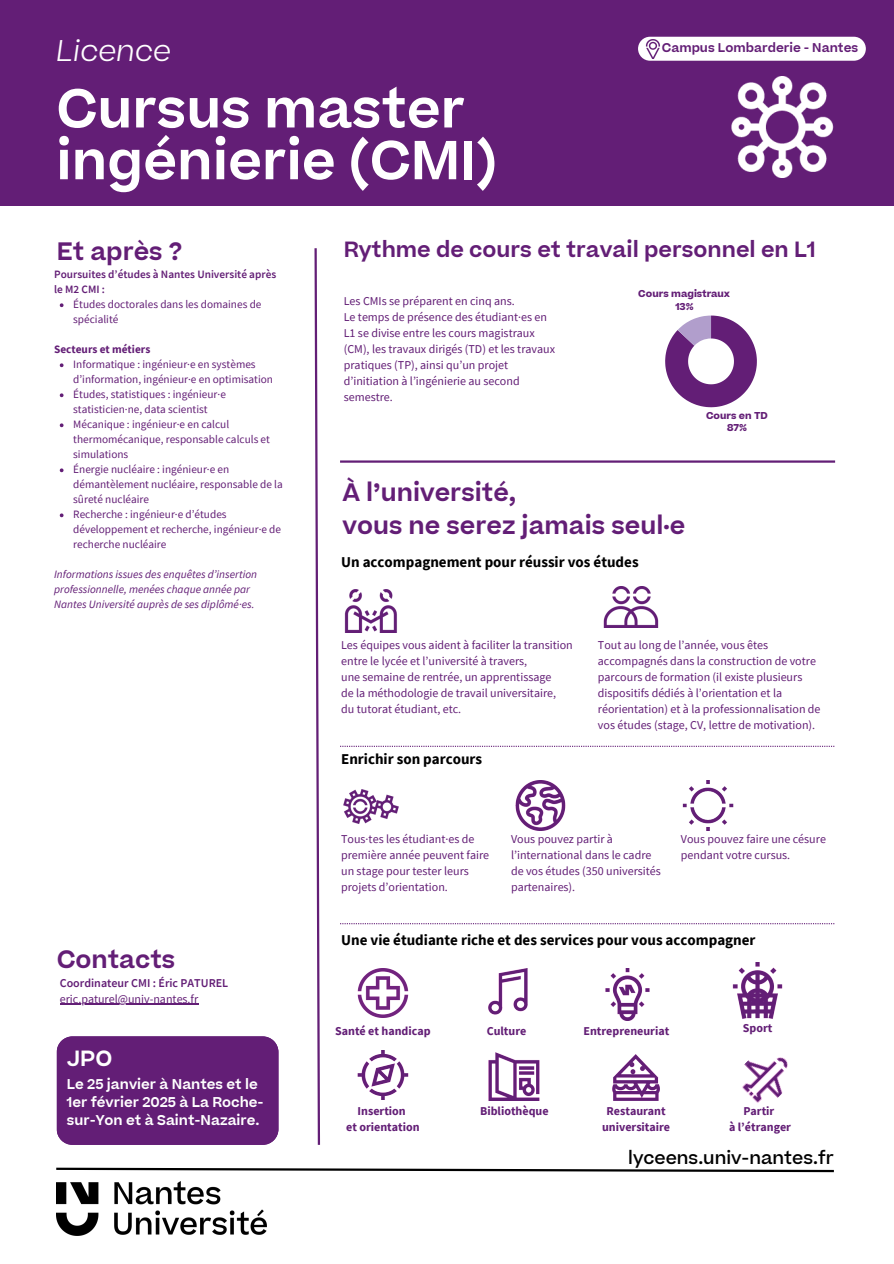
<style>
.page{position:relative;width:894px;height:1264px;background:#fff}
.page>*{position:absolute;margin:0;border:0;box-sizing:border-box;transform-origin:0 0}
.t1{font:600 52.5px/51.8px "Beatrice";color:#fff}
.t2{font:italic 300 28.5px "Beatrice";color:#fff}
.t3{font:600 24px/32.7px "Beatrice";color:#631e76}
.t4{font:600 21px "Beatrice";color:#631e76}
.t5{font:600 21px "Beatrice";color:#fff}
.t6{font:500 17.4px "Beatrice";color:#000}
.t7{font:700 15px "Source Sans Pro";color:#000}
.t8{font:600 13.5px/18px "Beatrice";color:#fff}
.t9{font:600 12.15px "Beatrice";color:#631e76}
.t10{font:12px/16px "Source Sans Pro";color:#631e76}
.t11{font:700 12px/16px "Source Sans Pro";color:#631e76;text-align:center}
.t12{font:600 12px "Source Sans Pro";color:#631e76}
.t13{font:11.25px/15px "Source Sans Pro";color:#631e76}
.t14{font:italic 11.25px/15px "Source Sans Pro";color:#631e76}
.t15{font:600 11.25px/15px "Source Sans Pro";color:#631e76}
.t16{font:700 11.25px "Source Sans Pro";color:#631e76}
.t17{font:700 9.45px/11.6px "Beatrice";color:#631e76;text-align:center}
</style>
<div class="page">
<svg style="left:314px;top:248px;width:7px;height:897px"></svg>
<div style="left:0;top:0;width:893px;height:205px;background:#631e76"></div>
<img style="left:56px;top:1181px;width:211px;height:54px">
<svg style="left:56px;top:1167px;width:778px;height:6px"></svg>
<svg style="left:665px;top:315px;width:91px;height:92px"></svg>
<div style="left:638px;top:37px;width:227px;height:24px;background:#fff;border-radius:12px"></div>
<img style="left:645px;top:39px;width:15px;height:19px">
<div style="left:57px;top:1036px;width:221px;height:108px;background:#631e76"></div>
<svg style="left:60px;top:303px;width:3px;height:4px"></svg>
<svg style="left:60px;top:363px;width:3px;height:4px"></svg>
<svg style="left:60px;top:393px;width:3px;height:4px"></svg>
<svg style="left:60px;top:423px;width:3px;height:4px"></svg>
<svg style="left:60px;top:468px;width:3px;height:4px"></svg>
<svg style="left:60px;top:513px;width:3px;height:4px"></svg>
<hr style="left:60px;top:1003px;width:138px;height:1px;background:#631e76">
<img style="left:603px;top:586px;width:56px;height:41px">
<img style="left:682px;top:780px;width:52px;height:50px">
<img style="left:357px;top:968px;width:52px;height:49px">
<img style="left:488px;top:1052px;width:52px;height:47px">
<img style="left:515px;top:780px;width:51px;height:50px">
<img style="left:343px;top:789px;width:56px;height:34px">
<img style="left:742px;top:1057px;width:46px;height:46px">
<img style="left:732px;top:962px;width:51px;height:57px">
<img style="left:344px;top:590px;width:53px;height:42px">
<img style="left:357px;top:1050px;width:52px;height:49px">
<img style="left:612px;top:1054px;width:48px;height:46px">
<img style="left:488px;top:968px;width:40px;height:46px">
<img style="left:605px;top:968px;width:45px;height:52px">
<svg style="left:340px;top:745px;width:494px;height:2px"></svg>
<hr style="left:340px;top:460px;width:494px;height:2px;background:#631e76">
<svg style="left:340px;top:923px;width:494px;height:1px"></svg>
<img style="left:731px;top:76px;width:103px;height:101px">
<p class="t2" style="left:56px;top:40px;width:116px">Licence</p>
<p class="t9" style="left:661px;top:43px;width:198px">Campus Lombarderie - Nantes</p>
<p class="t1" style="left:56px;top:89px;width:442px">Cursus master ingénierie (CMI)</p>
<p class="t3" style="left:57px;top:238px;width:127px">Et après ?</p>
<p class="t4" style="left:343px;top:241px;width:473px">Rythme de cours et travail personnel en L1</p>
<p class="t15" style="left:54px;top:266px;width:223px">Poursuites d’études à Nantes Université après le M2 CMI :</p>
<p class="t13" style="left:73px;top:296px;width:190px">Études doctorales dans les domaines de spécialité</p>
<p class="t16" style="left:54px;top:342px;width:98px">Secteurs et métiers</p>
<p class="t13" style="left:73px;top:356px;width:201px">Informatique : ingénieur·e en systèmes d’information, ingénieur·e en optimisation</p>
<h3 class="t13" style="left:73px;top:386px;width:154px">Études, statistiques : ingénieur·e statisticien·ne, data scientist</h3>
<p class="t13" style="left:73px;top:416px;width:198px">Mécanique : ingénieur·e en calcul thermomécanique, responsable calculs et simulations</p>
<p class="t13" style="left:73px;top:461px;width:211px">Énergie nucléaire : ingénieur·e en démantèlement nucléaire, responsable de la sûreté nucléaire</p>
<h6 class="t13" style="left:73px;top:506px;width:209px">Recherche : ingénieur·e d’études développement et recherche, ingénieur·e de recherche nucléaire</h6>
<h4 class="t14" style="left:54px;top:566px;width:204px">Informations issues des enquêtes d’insertion professionnelle, menées chaque année par<br>Nantes Université auprès de ses diplômé·es.</h4>
<p class="t3" style="left:57px;top:946px;width:120px">Contacts</p>
<p class="t12" style="left:60px;top:975px;width:170px">Coordinateur CMI : Éric PATUREL</p>
<p class="t10" style="left:60px;top:990px;width:140px">eric.paturel@univ-nantes.fr</p>
<p class="t5" style="left:67px;top:1051px;width:47px">JPO</p>
<p class="t8" style="left:67px;top:1076px;width:198px">Le 25 janvier à Nantes et le<br>1er février 2025 à La Roche&shy;sur-Yon et à Saint-Nazaire.</p>
<h1 class="t10" style="left:343px;top:293px;width:172px">Les CMIs se préparent en cinq ans.</h1>
<h3 class="t10" style="left:343px;top:309px;width:213px">Le temps de présence des étudiant·es en L1 se divise entre les cours magistraux (CM), les travaux dirigés (TD) et les travaux pratiques (TP), ainsi qu’un projet d’initiation à l’ingénierie au second semestre.</h3>
<p class="t17" style="left:638px;top:288px;width:93px;line-height:13.6px">Cours magistraux<br>13%</p>
<p class="t17" style="left:705px;top:411px;width:63px">Cours en TD<br>87%</p>
<p class="t3" style="left:342px;top:479px;width:344px">À l’université,<br>vous ne serez jamais seul·e</p>
<p class="t7" style="left:341px;top:552px;width:299px">Un accompagnement pour réussir vos études</p>
<p class="t10" style="left:341px;top:636px;width:233px">Les équipes vous aident à faciliter la transition entre le lycée et l’université à travers,</p>
<p class="t10" style="left:341px;top:668px;width:212px">une semaine de rentrée, un apprentissage</p>
<h6 class="t10" style="left:341px;top:684px;width:216px">de la méthodologie de travail universitaire,</h6>
<p class="t10" style="left:341px;top:700px;width:122px">du tutorat étudiant, etc.</p>
<p class="t7" style="left:341px;top:749px;width:143px">Enrichir son parcours</p>
<p class="t10" style="left:597px;top:636px;width:224px">Tout au long de l’année, vous êtes accompagnés dans la construction de votre parcours de formation (il existe plusieurs dispositifs dédiés à l’orientation et la réorientation) et à la professionnalisation de vos études (stage, CV, lettre de motivation).</p>
<p class="t10" style="left:341px;top:830px;width:149px">Tous·tes les étudiant·es de première année peuvent faire un stage pour tester leurs projets d’orientation.</p>
<p class="t10" style="left:511px;top:830px;width:151px">Vous pouvez partir à l’international dans le cadre de vos études (350 universités partenaires).</p>
<p class="t10" style="left:680px;top:830px;width:146px">Vous pouvez faire une césure pendant votre cursus.</p>
<p class="t7" style="left:341px;top:929px;width:416px">Une vie étudiante riche et des services pour vous accompagner</p>
<p class="t11" style="left:335px;top:1022px;width:97px">Santé et handicap</p>
<p class="t11" style="left:486px;top:1022px;width:41px">Culture</p>
<p class="t11" style="left:583px;top:1022px;width:87px">Entrepreneuriat</p>
<p class="t11" style="left:742px;top:1019px;width:31px">Sport</p>
<p class="t11" style="left:357px;top:1102px;width:50px">Insertion</p>
<p class="t11" style="left:346px;top:1118px;width:75px">et orientation</p>
<p class="t11" style="left:480px;top:1102px;width:70px">Bibliothèque</p>
<p class="t11" style="left:602px;top:1102px;width:70px">Restaurant universitaire</p>
<p class="t11" style="left:743px;top:1102px;width:32px">Partir</p>
<p class="t11" style="left:728px;top:1118px;width:63px">à l’étranger</p>
<h5 class="t6" style="left:628px;top:1151px;width:207px">lyceens.univ-nantes.fr</h5>
</div>
